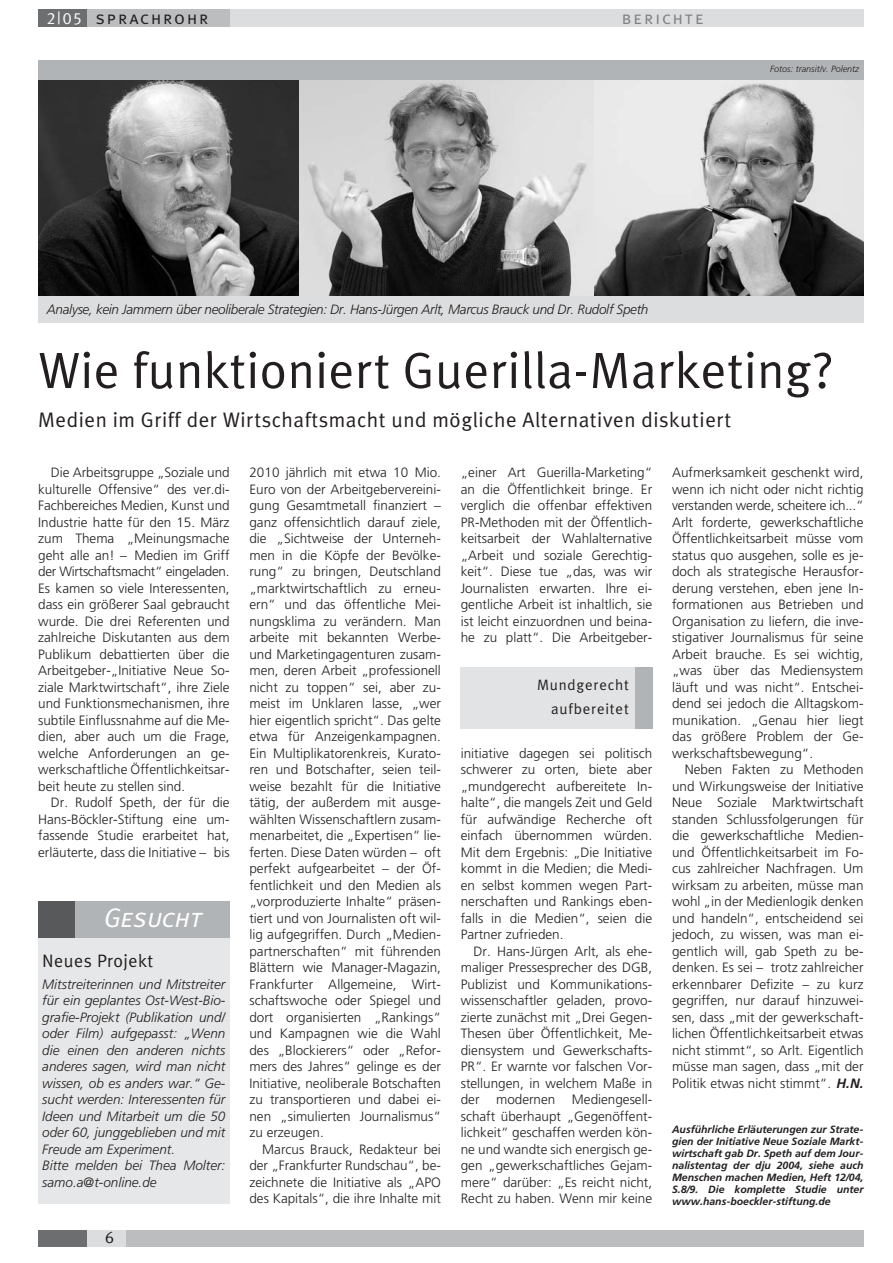
<style>
.page{position:relative;width:893px;height:1263px;background:#fff}
.page>*{position:absolute;margin:0;border:0;box-sizing:border-box;transform-origin:0 0}
.t1{font:51px "Meta Plus Normal";letter-spacing:.01em;color:#231f20}
.t2{font:italic 27px "Meta Plus Normal Caps";color:#fff}
.t3{font:21px "Meta Plus Normal";letter-spacing:.025em;color:#231f20}
.t4{font:18px "Meta Plus Normal Caps";letter-spacing:.105em;color:#231f20}
.t5{font:18px "Meta Plus Normal";letter-spacing:.025em;color:#231f20}
.t6{font:18px "Meta Plus Normal Caps";letter-spacing:.105em;color:#808284}
.t7{font:16.5px "Meta Plus Normal";color:#231f20}
.t8{font:15px/24px "Meta Plus Normal";letter-spacing:.055em;color:#231f20;text-align:right}
.t9{font:300 13.5px/16.5px "Frutiger";color:#231f20;text-align:justify}
.t10{font:italic 300 13.5px/16.5px "Frutiger";color:#231f20}
.t11{font:italic 300 13.5px "Frutiger";letter-spacing:-.02em;color:#231f20}
.t12{font:italic 700 10.5px/12px "Frutiger";color:#231f20;text-align:justify}
.t13{font:italic 300 9px "Frutiger";color:#231f20}
.s1{font-size:16.5px;color:#fff}
.s2{font-weight:700;font-style:italic}
</style>
<div class="page">
<div style="left:38px;top:10px;width:825px;height:17px;background:#dcddde"></div>
<div style="left:38px;top:10px;width:192px;height:17px;background:#bbbdbf"></div>
<div style="left:38px;top:10px;width:48px;height:17px;background:#6c6e70"></div>
<div style="left:38px;top:1230px;width:825px;height:17px;background:#dcddde"></div>
<div style="left:126px;top:1230px;width:737px;height:17px;background:#bbbdbf"></div>
<div style="left:38px;top:1230px;width:48px;height:17px;background:#6c6e70"></div>
<div style="left:38px;top:296px;width:825px;height:27px;background:#dcddde"></div>
<img style="left:593px;top:80px;width:270px;height:216px">
<img style="left:38px;top:80px;width:261px;height:216px">
<img style="left:299px;top:80px;width:294px;height:216px">
<div style="left:38px;top:60px;width:825px;height:20px;background:#b1b4b6"></div>
<div style="left:461px;top:667px;width:191px;height:62px;background:#e2e3e4"></div>
<div style="left:635px;top:667px;width:17px;height:62px;background:#b1b4b6"></div>
<div style="left:38px;top:932px;width:192px;height:272px;background:#e6e7e8"></div>
<div style="left:38px;top:901px;width:192px;height:37px;background:#b1b4b6"></div>
<div style="left:38px;top:901px;width:36px;height:37px;background:#58595b"></div>
<h3 class="t4" style="left:47px;top:7px;width:163px"><span class="s1">2|05</span> sprachrohr</h3>
<h3 class="t6" style="left:622px;top:7px;width:83px">berichte</h3>
<p class="t13" style="left:770px;top:65px;width:90px">Fotos: transit/v. Polentz</p>
<p class="t11" style="left:47px;top:304px;width:603px">Analyse, kein Jammern über neoliberale Strategien: Dr. Hans-Jürgen Arlt, Marcus Brauck und Dr. Rudolf Speth</p>
<h1 class="t1" style="left:38px;top:352px;width:797px">Wie funktioniert Guerilla-Marketing?</h1>
<h3 class="t3" style="left:38px;top:412px;width:694px">Medien im Griff der Wirtschaftsmacht und mögliche Alternativen diskutiert</h3>
<p class="t9" style="left:38px;top:465px;width:193px;text-indent:13px">Die Arbeitsgruppe „Soziale und kulturelle Offensive“ des ver.di-Fachbereiches Medien, Kunst und Industrie hatte für den 15. März zum Thema „Meinungsmache geht alle an! – Medien im Griff der Wirtschaftsmacht“ eingeladen.<br>Es kamen so viele Interessenten, dass ein größerer Saal gebraucht wurde. Die drei Referenten und zahlreiche Diskutanten aus dem Publikum debattierten über die Arbeitgeber-„Initiative Neue So&shy;ziale Marktwirtschaft“, ihre Ziele und Funktionsmechanismen, ihre subtile Einflussnahme auf die Me&shy;dien, aber auch um die Frage, welche Anforderungen an ge&shy;werkschaftliche Öffentlichkeitsar&shy;beit heute zu stellen sind.</p>
<p class="t9" style="left:38px;top:795px;width:193px;text-indent:13px">Dr. Rudolf Speth, der für die Hans-Böckler-Stiftung eine um&shy;fassende Studie erarbeitet hat, erläuterte, dass die Initiative – bis</p>
<h2 class="t2" style="left:104px;top:902px;width:100px">Gesucht</h2>
<h3 class="t5" style="left:42px;top:954px;width:113px">Neues Projekt</h3>
<p class="t10" style="left:42px;top:977px;width:184px">Mitstreiterinnen und Mitstreiter für ein geplantes Ost-West-Bio&shy;grafie-Projekt (Publikation und/ oder Film) aufgepasst: „Wenn die einen den anderen nichts anderes sagen, wird man nicht wissen, ob es anders war.“ Ge&shy;sucht werden: Interessenten für<br>Ideen und Mitarbeit um die 50 oder 60, junggeblieben und mit<br>Freude am Experiment.<br>Bitte melden bei Thea Molter: samo.a@t-online.de</p>
<p class="t7" style="left:105px;top:1231px;width:10px">6</p>
<p class="t9" style="left:249px;top:465px;width:193px">2010 jährlich mit etwa 10 Mio.<br>Euro von der Arbeitgebervereini&shy;gung Gesamtmetall finanziert – ganz offensichtlich darauf ziele, die „Sichtweise der Unterneh&shy;men in die Köpfe der Bevölke&shy;rung“ zu bringen, Deutschland „marktwirtschaftlich zu erneu&shy;ern“ und das öffentliche Mei&shy;nungsklima zu verändern. Man arbeite mit bekannten Werbe&shy;und Marketingagenturen zusam&shy;men, deren Arbeit „professionell nicht zu toppen“ sei, aber zu&shy;meist im Unklaren lasse, „wer hier eigentlich spricht“. Das gelte etwa für Anzeigenkampagnen.<br>Ein Multiplikatorenkreis, Kurato&shy;ren und Botschafter, seien teil&shy;weise bezahlt für die Initiative tätig, der außerdem mit ausge&shy;wählten Wissenschaftlern zusam&shy;menarbeitet, die „Expertisen“ lie&shy;ferten. Diese Daten würden – oft perfekt aufgearbeitet – der Öf&shy;fentlichkeit und den Medien als „vorproduzierte Inhalte“ präsen&shy;tiert und von Journalisten oft wil&shy;lig aufgegriffen. Durch „Medien&shy;partnerschaften“ mit führenden Blättern wie Manager-Magazin, Frankfurter Allgemeine, Wirt&shy;schaftswoche oder Spiegel und dort organisierten „Rankings“ und Kampagnen wie die Wahl des „Blockierers“ oder „Refor&shy;mers des Jahres“ gelinge es der Initiative, neoliberale Botschaften zu transportieren und dabei ei&shy;nen „simulierten Journalismus“ zu erzeugen.</p>
<p class="t9" style="left:249px;top:1142px;width:193px;text-indent:13px">Marcus Brauck, Redakteur bei der „Frankfurter Rundschau“, be&shy;zeichnete die Initiative als „APO des Kapitals“, die ihre Inhalte mit</p>
<p class="t9" style="left:461px;top:465px;width:193px">„einer Art Guerilla-Marketing“ an die Öffentlichkeit bringe. Er verglich die offenbar effektiven PR-Methoden mit der Öffentlich&shy;keitsarbeit der Wahlalternative „Arbeit und soziale Gerechtig&shy;keit“. Diese tue „das, was wir Journalisten erwarten. Ihre ei&shy;gentliche Arbeit ist inhaltlich, sie ist leicht einzuordnen und beina&shy;he zu platt“. Die Arbeitgeber-</p>
<p class="t8" style="left:537px;top:674px;width:93px">Mundgerecht aufbereitet</p>
<p class="t9" style="left:461px;top:746px;width:193px">initiative dagegen sei politisch schwerer zu orten, biete aber „mundgerecht aufbereitete In&shy;halte“, die mangels Zeit und Geld für aufwändige Recherche oft einfach übernommen würden.<br>Mit dem Ergebnis: „Die Initiative kommt in die Medien; die Medi&shy;en selbst kommen wegen Part&shy;nerschaften und Rankings eben&shy;falls in die Medien“, seien die Partner zufrieden.</p>
<p class="t9" style="left:461px;top:944px;width:193px;text-indent:13px">Dr. Hans-Jürgen Arlt, als ehe&shy;maliger Pressesprecher des DGB, Publizist und Kommunikations&shy;wissenschaftler geladen, provo&shy;zierte zunächst mit „Drei Gegen-Thesen über Öffentlichkeit, Me&shy;diensystem und Gewerkschafts-PR“. Er warnte vor falschen Vor&shy;stellungen, in welchem Maße in der modernen Mediengesell&shy;schaft überhaupt „Gegenöffent&shy;lichkeit“ geschaffen werden kön&shy;ne und wandte sich energisch ge&shy;gen „gewerkschaftliches Gejam&shy;mere“ darüber: „Es reicht nicht, Recht zu haben. Wenn mir keine</p>
<p class="t9" style="left:672px;top:465px;width:193px">Aufmerksamkeit geschenkt wird, wenn ich nicht oder nicht richtig verstanden werde, scheitere ich...“ Arlt forderte, gewerkschaftliche Öffentlichkeitsarbeit müsse vom status quo ausgehen, solle es je&shy;doch als strategische Herausfor&shy;derung verstehen, eben jene In&shy;formationen aus Betrieben und Organisation zu liefern, die inve&shy;stigativer Journalismus für seine Arbeit brauche. Es sei wichtig, „was über das Mediensystem läuft und was nicht“. Entschei&shy;dend sei jedoch die Alltagskom&shy;munikation. „Genau hier liegt das größere Problem der Ge&shy;werkschaftsbewegung“.</p>
<p class="t9" style="left:672px;top:762px;width:193px;text-indent:13px">Neben Fakten zu Methoden und Wirkungsweise der Initiative Neue Soziale Marktwirtschaft standen Schlussfolgerungen für die gewerkschaftliche Medien&shy;und Öffentlichkeitsarbeit im Fo&shy;cus zahlreicher Nachfragen. Um wirksam zu arbeiten, müsse man wohl „in der Medienlogik denken und handeln“, entscheidend sei jedoch, zu wissen, was man ei&shy;gentlich will, gab Speth zu be&shy;denken. Es sei – trotz zahlreicher erkennbarer Defizite – zu kurz gegriffen, nur darauf hinzuwei&shy;sen, dass „mit der gewerkschaft&shy;lichen Öffentlichkeitsarbeit etwas nicht stimmt“, so Arlt. Eigentlich müsse man sagen, dass „mit der Politik etwas nicht stimmt“. <span class="s2">H.N.</span></p>
<p class="t12" style="left:672px;top:1124px;width:193px">Ausführliche Erläuterungen zur Strate&shy;gien der Initiative Neue Soziale Markt&shy;wirtschaft gab Dr. Speth auf dem Jour&shy;nalistentag der dju 2004, siehe auch Menschen machen Medien, Heft 12/04, S.8/9. Die komplette Studie unter www.hans-boeckler-stiftung.de</p>
</div>
